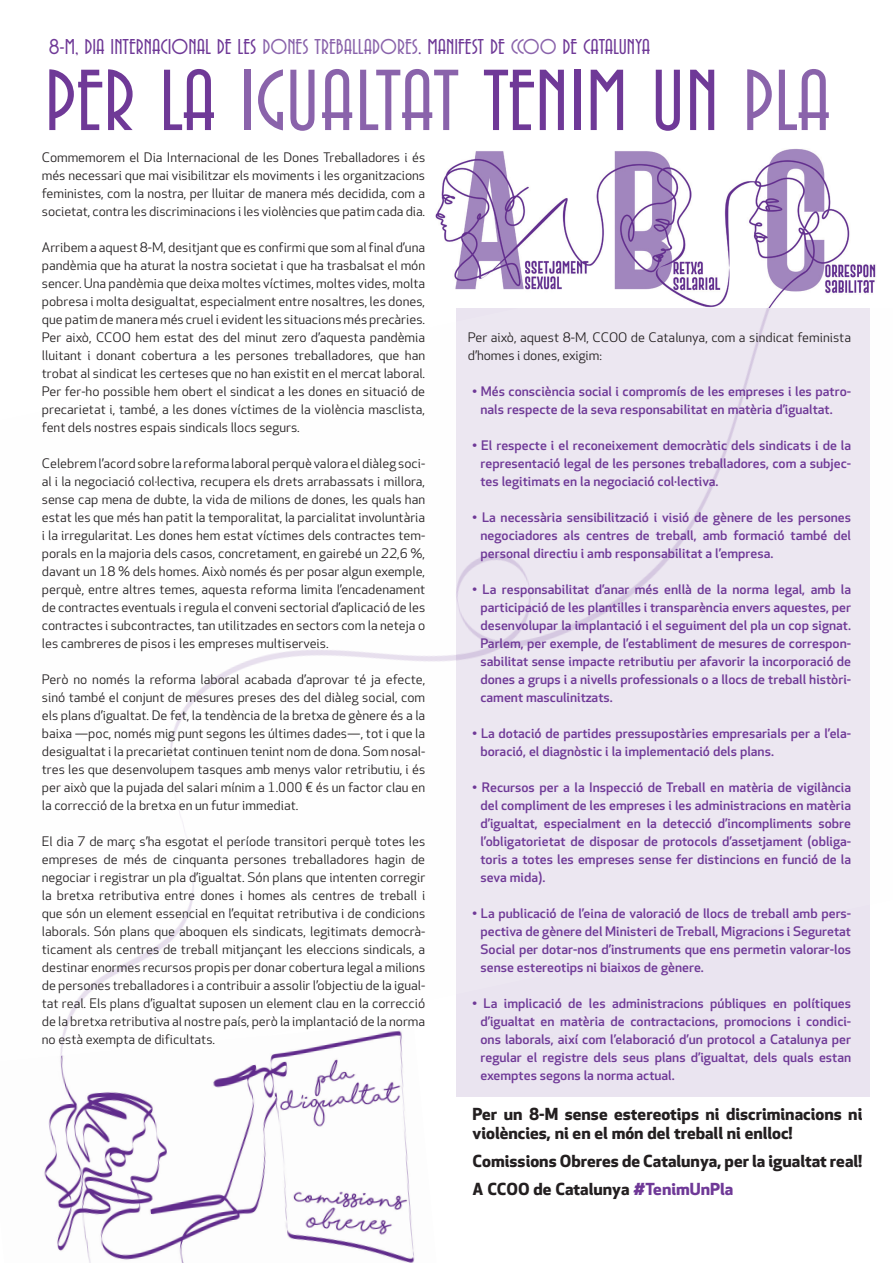
<style>
.page{position:relative;width:893px;height:1263px;background:#fff}
.page>*{position:absolute;margin:0;border:0;box-sizing:border-box;transform-origin:0 0}
.t1{font:90.6px "Avenida Let Plain";color:#6f3997}
.t2{font:22.5px "Avenida Let Plain";color:#6f3997}
.t3{font:700 16.2px/19.5px "Apex New";color:#231f20;scale:1.06 1}
.t4{font:12.9px/18px "Apex New";color:#231f20;text-align:justify;scale:1.06 1}
.t5{font:500 12.9px/18px "Apex New";color:#6f3997;text-align:justify;scale:1.06 1}
.s1{color:#8a63ab}
.s2{color:#6f3997}
</style>
<div class="page">
<img style="left:44px;top:1094px;width:371px;height:169px">
<img style="left:60px;top:307px;width:810px;height:787px">
<img style="left:435px;top:149px;width:441px;height:158px">
<h2 class="t2" style="left:49px;top:35px;width:603px">8-M, DIA INTERNACIONAL DE LES <span class="s1">DONES TREBALLADORES</span>. MANIFEST DE <span class="s1">CCOO</span> DE CATALUNYA</h2>
<h1 class="t1" style="left:45px;top:54px;width:787px">PER LA <span class="s1">IGUALTAT</span> TENIM UN <span class="s1">PLA</span></h1>
<p class="t4" style="left:42px;top:148px;width:363px">Commemorem el Dia Internacional de les Dones Treballadores i és més necessari que mai visibilitzar els moviments i les organitzacions feministes, com la nostra, per lluitar de manera més decidida, com a societat, contra les discriminacions i les violències que patim cada dia.</p>
<p class="t4" style="left:42px;top:238px;width:363px">Arribem a aquest 8-M, desitjant que es confirmi que som al final d’una pandèmia que ha aturat la nostra societat i que ha trasbalsat el món sencer. Una pandèmia que deixa moltes víctimes, moltes vides, molta pobresa i molta desigualtat, especialment entre nosaltres, les dones, que patim de manera més cruel i evident les situacions més precàries.<br>Per això, CCOO hem estat des del minut zero d’aquesta pandèmia lluitant i donant cobertura a les persones treballadores, que han trobat al sindicat les certeses que no han existit en el mercat laboral.<br>Per fer-ho possible hem obert el sindicat a les dones en situació de precarietat i, també, a les dones víctimes de la violència masclista, fent dels nostres espais sindicals llocs segurs.</p>
<p class="t4" style="left:42px;top:454px;width:363px">Celebrem l’acord sobre la reforma laboral perquè valora el diàleg soci&shy;al i la negociació col·lectiva, recupera els drets arrabassats i millora, sense cap mena de dubte, la vida de milions de dones, les quals han estat les que més han patit la temporalitat, la parcialitat involuntària i la irregularitat. Les dones hem estat víctimes dels contractes tem&shy;porals en la majoria dels casos, concretament, en gairebé un 22,6 %, davant un 18 % dels homes. Això només és per posar algun exemple, perquè, entre altres temes, aquesta reforma limita l’encadenament de contractes eventuals i regula el conveni sectorial d’aplicació de les contractes i subcontractes, tan utilitzades en sectors com la neteja o les cambreres de pisos i les empreses multiserveis.</p>
<p class="t4" style="left:42px;top:670px;width:363px">Però no només la reforma laboral acabada d’aprovar té ja efecte, sinó també el conjunt de mesures preses des del diàleg social, com els plans d’igualtat. De fet, la tendència de la bretxa de gènere és a la baixa —poc, només mig punt segons les últimes dades—, tot i que la desigualtat i la precarietat continuen tenint nom de dona. Som nosal&shy;tres les que desenvolupem tasques amb menys valor retributiu, i és per això que la pujada del salari mínim a 1.000 € és un factor clau en la correcció de la bretxa en un futur immediat.</p>
<p class="t4" style="left:42px;top:832px;width:363px">El dia 7 de març s’ha esgotat el període transitori perquè totes les empreses de més de cinquanta persones treballadores hagin de negociar i registrar un pla d’igualtat. Són plans que intenten corregir la bretxa retributiva entre dones i homes als centres de treball i que són un element essencial en l’equitat retributiva i de condicions laborals. Són plans que aboquen els sindicats, legitimats democrà&shy;ticament als centres de treball mitjançant les eleccions sindicals, a destinar enormes recursos propis per donar cobertura legal a milions de persones treballadores i a contribuir a assolir l’objectiu de la igual&shy;tat real. Els plans d’igualtat suposen un element clau en la correcció de la bretxa retributiva al nostre país, però la implantació de la norma no està exempta de dificultats.</p>
<p class="t4" style="left:468px;top:328px;width:363px">Per això, aquest 8-M, CCOO de Catalunya, com a sindicat feminista d’homes i dones, exigim:</p>
<p class="t5" style="left:480px;top:382px;width:351px;text-indent:-9px">• Més consciència social i compromís de les empreses i les patro&shy;nals respecte de la seva responsabilitat en matèria d’igualtat.</p>
<p class="t5" style="left:480px;top:436px;width:351px;text-indent:-9px">• El respecte i el reconeixement democràtic dels sindicats i de la representació legal de les persones treballadores, com a subjec&shy;tes legitimats en la negociació col·lectiva.</p>
<p class="t5" style="left:480px;top:508px;width:351px;text-indent:-9px">• La necessària sensibilització i visió de gènere de les persones negociadores als centres de treball, amb formació també del personal directiu i amb responsabilitat a l’empresa.</p>
<p class="t5" style="left:480px;top:580px;width:351px;text-indent:-9px">• La responsabilitat d’anar més enllà de la norma legal, amb la participació de les plantilles i transparència envers aquestes, per desenvolupar la implantació i el seguiment del pla un cop signat.<br>Parlem, per exemple, de l’establiment de mesures de correspon&shy;sabilitat sense impacte retributiu per afavorir la incorporació de dones a grups i a nivells professionals o a llocs de treball històri&shy;cament masculinitzats.</p>
<p class="t5" style="left:480px;top:724px;width:351px;text-indent:-9px">• La dotació de partides pressupostàries empresarials per a l’ela&shy;boració, el diagnòstic i la implementació dels plans.</p>
<p class="t5" style="left:480px;top:778px;width:351px;text-indent:-9px">• Recursos per a la Inspecció de Treball en matèria de vigilància del compliment de les empreses i les administracions en matèria d’igualtat, especialment en la detecció d’incompliments sobre l’obligatorietat de disposar de protocols d’assetjament (obliga&shy;toris a totes les empreses sense fer distincions en funció de la seva mida).</p>
<p class="t5" style="left:480px;top:904px;width:351px;text-indent:-9px">• La publicació de l’eina de valoració de llocs de treball amb pers&shy;pectiva de gènere del Ministeri de Treball, Migracions i Seguretat Social per dotar-nos d’instruments que ens permetin valorar-los sense estereotips ni biaixos de gènere.</p>
<p class="t5" style="left:480px;top:994px;width:351px;text-indent:-9px">• La implicació de les administracions públiques en polítiques d’igualtat en matèria de contractacions, promocions i condici&shy;ons laborals, així com l’elaboració d’un protocol a Catalunya per regular el registre dels seus plans d’igualtat, dels quals estan exemptes segons la norma actual.</p>
<p class="t3" style="left:473px;top:1103px;width:369px">Per un 8-M sense estereotips ni discriminacions ni violències, ni en el món del treball ni enlloc!</p>
<p class="t3" style="left:473px;top:1146px;width:369px;line-height:28px">Comissions Obreres de Catalunya, per la igualtat real!<br>A CCOO de Catalunya <span class="s2">#TenimUnPla</span></p>
</div>
